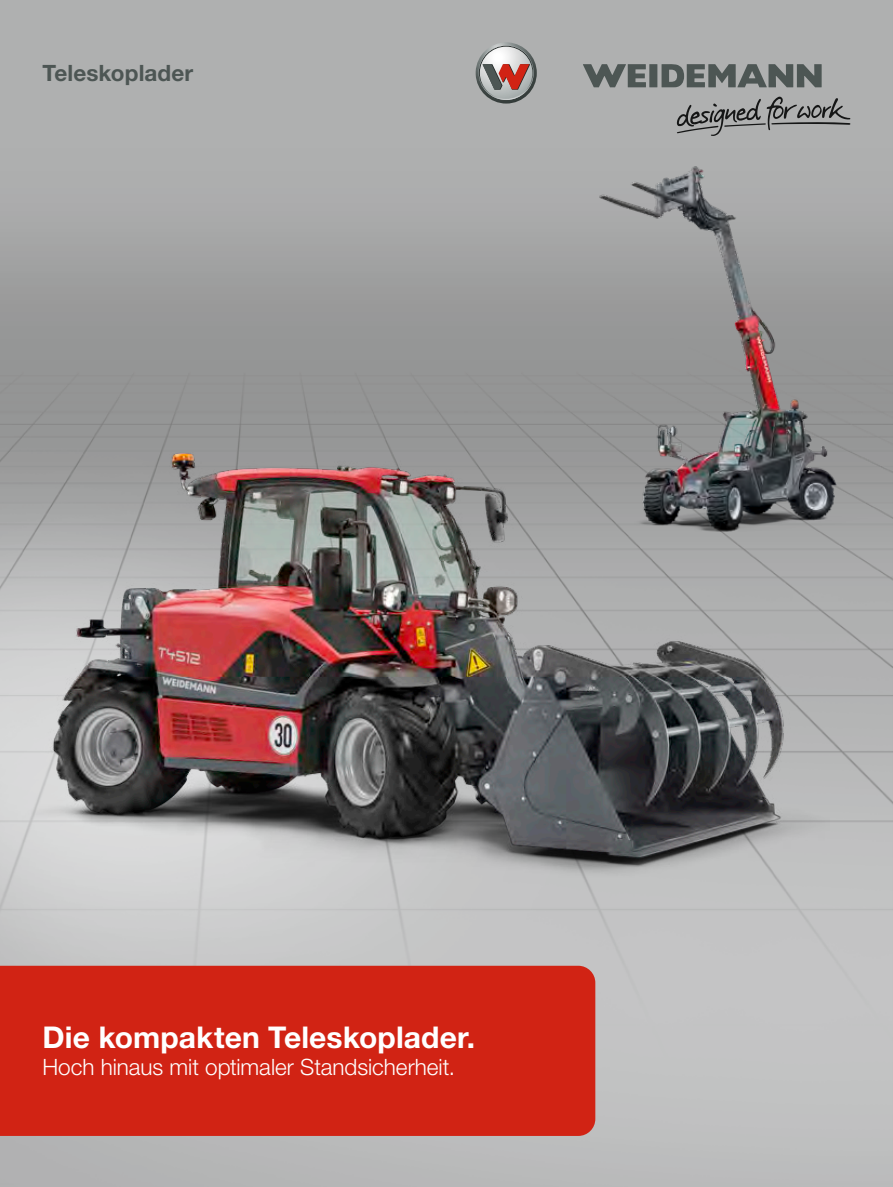
<style>
.page{position:relative;width:893px;height:1187px;background:#fff}
.page>*{position:absolute;margin:0;border:0;box-sizing:border-box;transform-origin:0 0}
.t1{font:700 30px "Helvetica Neue LTW1 G";letter-spacing:.005em;color:#fff}
.t2{font:300 22.5px "Helvetica Neue LTW1 G";color:#fff}
.t3{font:700 22.5px "Helvetica Neue LTW1 G";letter-spacing:.005em;color:#4d5654}
</style>
<div class="page">
<img style="left:0;top:0;width:893px;height:1186px">
<div style="left:0;top:965px;width:595px;height:170px;background:#d12314"></div>
<div style="left:649px;top:64px;width:8px;height:23px;background:#4d5654"></div>
<svg style="left:662px;top:64px;width:160px;height:23px;background:#6e7473"></svg>
<svg style="left:583px;top:64px;width:63px;height:23px"></svg>
<svg style="left:474px;top:42px;width:63px;height:62px;background:#a89996"></svg>
<svg style="left:676px;top:97px;width:174px;height:39px;background:#919292"></svg>
<img style="left:569px;top:150px;width:307px;height:410px">
<img style="left:14px;top:400px;width:816px;height:544px">
<img style="left:66px;top:453px;width:161px;height:241px">
<p class="t3" style="left:43px;top:59px;width:152px">Teleskoplader</p>
<h1 class="t1" style="left:43px;top:1018px;width:434px">Die kompakten Teleskoplader.</h1>
<p class="t2" style="left:43px;top:1053px;width:414px">Hoch hinaus mit optimaler Standsicherheit.</p>
</div>
